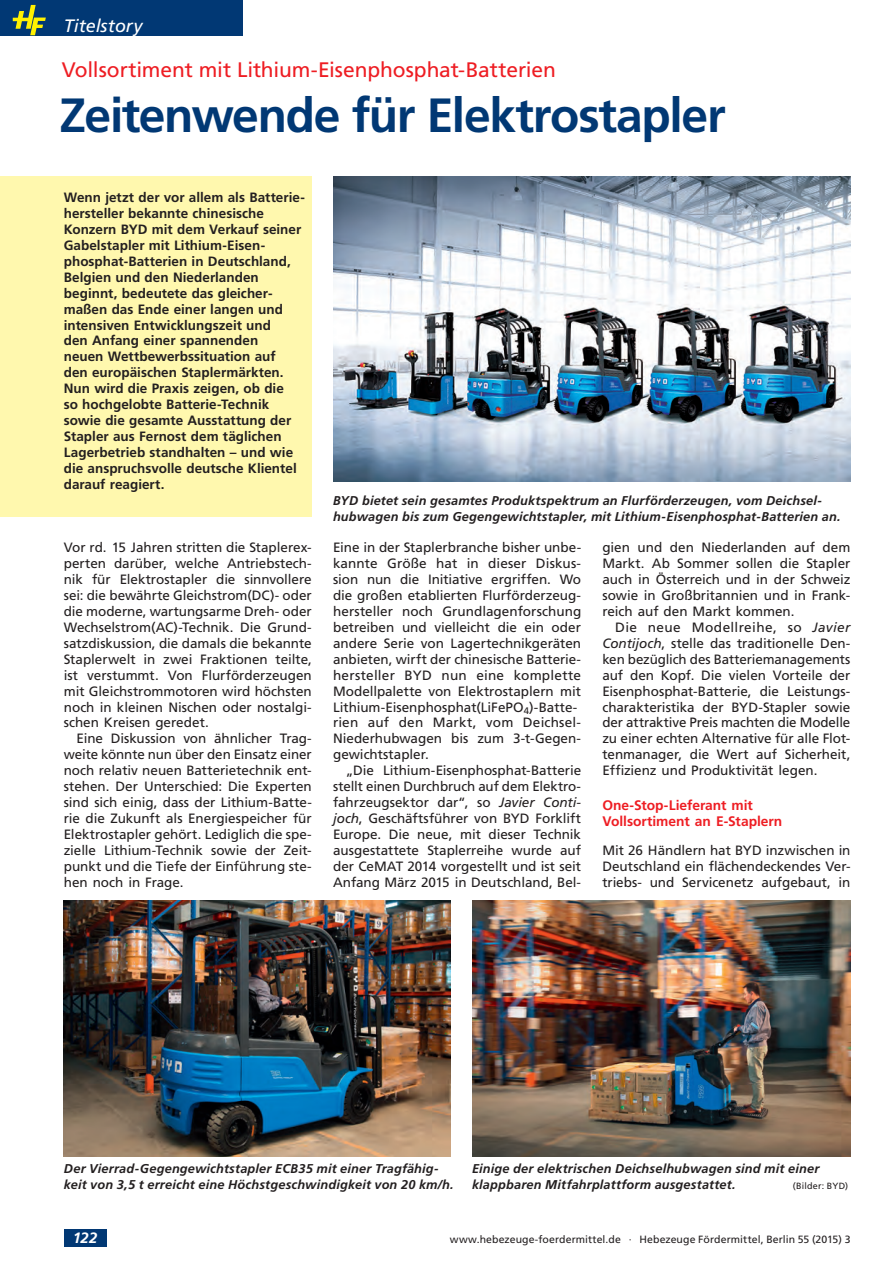
<style>
.page{position:relative;width:893px;height:1276px;background:#fff}
.page>*{position:absolute;margin:0;border:0;box-sizing:border-box;transform-origin:0 0}
.t1{font:700 48px "Frutiger LT Std";letter-spacing:-.025em;color:#013874}
.t2{font:21px "Frutiger LT Std";letter-spacing:-.005em;color:#ee1d23}
.t3{font:italic 18px "Frutiger LT Std";color:#fff}
.t4{font:italic 700 15px "Frutiger LT Std";color:#fff}
.t5{font:700 13.8px/15.9px "Frutiger LT Std";letter-spacing:-.005em;color:#ee1d23}
.t6{font:13.5px/15.9px "Frutiger LT Std";color:#231f20;text-align:justify}
.t7{font:700 13.5px/15.9px "Frutiger LT Std";color:#231f20}
.t8{font:italic 700 12.75px/15.9px "Frutiger LT Std";letter-spacing:.015em;color:#231f20}
.t9{font:10.5px "Frutiger LT Std";letter-spacing:.005em;color:#231f20}
.t10{font:9px "Frutiger LT Std";letter-spacing:.025em;color:#231f20}
.s1{font-style:italic}
</style>
<div class="page">
<div style="left:0;top:0;width:242px;height:36px;background:#013874"></div>
<svg style="left:13px;top:5px;width:33px;height:30px"></svg>
<div style="left:64px;top:1229px;width:42px;height:17px;background:#013874"></div>
<div style="left:0;top:176px;width:312px;height:341px;background:#fff8ae"></div>
<img style="left:333px;top:176px;width:517px;height:305px">
<img style="left:64px;top:901px;width:387px;height:255px">
<img style="left:472px;top:901px;width:378px;height:255px">
<h3 class="t3" style="left:64px;top:15px;width:80px">Titelstory</h3>
<h2 class="t2" style="left:62px;top:58px;width:496px">Vollsortiment mit Lithium-Eisenphosphat-Batterien</h2>
<h1 class="t1" style="left:60px;top:87px;width:668px">Zeitenwende für Elektrostapler</h1>
<p class="t7" style="left:64px;top:190px;width:243px">Wenn jetzt der vor allem als Batterie&shy;hersteller bekannte chinesische Konzern BYD mit dem Verkauf seiner Gabelstapler mit Lithium-Eisen&shy;phosphat-Batterien in Deutschland, Belgien und den Niederlanden beginnt, bedeutete das gleicher&shy;maßen das Ende einer langen und intensiven Entwicklungszeit und<br>den Anfang einer spannenden<br>neuen Wettbewerbssituation auf<br>den europäischen Staplermärkten.<br>Nun wird die Praxis zeigen, ob die<br>so hochgelobte Batterie-Technik sowie die gesamte Ausstattung der Stapler aus Fernost dem täglichen Lagerbetrieb standhalten – und wie die anspruchsvolle deutsche Klientel darauf reagiert.</p>
<p class="t6" style="left:64px;top:540px;width:250px">Vor rd. 15 Jahren stritten die Staplerex&shy;perten darüber, welche Antriebstech&shy;nik für Elektrostapler die sinnvollere sei: die bewährte Gleichstrom(DC)- oder die moderne, wartungsarme Dreh- oder Wechselstrom(AC)-Technik. Die Grund&shy;satzdiskussion, die damals die bekannte Staplerwelt in zwei Fraktionen teilte, ist verstummt. Von Flurförderzeugen mit Gleichstrommotoren wird höchsten noch in kleinen Nischen oder nostalgi&shy;schen Kreisen geredet.</p>
<p class="t6" style="left:64px;top:731px;width:250px;text-indent:13px">Eine Diskussion von ähnlicher Trag&shy;weite könnte nun über den Einsatz einer noch relativ neuen Batterietechnik ent&shy;stehen. Der Unterschied: Die Experten sind sich einig, dass der Lithium-Batte&shy;rie die Zukunft als Energiespeicher für Elektrostapler gehört. Lediglich die spe&shy;zielle Lithium-Technik sowie der Zeit&shy;punkt und die Tiefe der Einführung ste&shy;hen noch in Frage.</p>
<p class="t8" style="left:333px;top:492px;width:509px">BYD bietet sein gesamtes Produktspektrum an Flurförderzeugen, vom Deichsel&shy;hubwagen bis zum Gegengewichtstapler, mit Lithium-Eisenphosphat-Batterien an.</p>
<p class="t6" style="left:333px;top:540px;width:250px;text-align:left">Eine in der Staplerbranche bisher unbe&shy;kannte Größe hat in dieser Diskus&shy;sion nun die Initiative ergriffen. Wo die großen etablierten Flurförderzeug&shy;hersteller noch Grundlagenforschung betreiben und vielleicht die ein oder andere Serie von Lagertechnikgeräten an bieten, wirft der chinesische Batterie&shy;hersteller BYD nun eine komplette Modellpalette von Elektrostaplern mit Lithium-Eisenphosphat(LiFePO<sub>4</sub>)-Batte&shy;rien auf den Markt, vom Deichsel-Niederhub wagen bis zum 3-t-Gegen&shy;gewichtstapler.</p>
<p class="t6" style="left:333px;top:762px;width:250px;text-indent:13px">„Die Lithium-Eisenphosphat-Batterie stellt einen Durchbruch auf dem Elektro&shy;fahrzeugsektor dar“, so <span class="s1">Javier Conti&shy;joch</span>, Geschäftsführer von BYD Forklift Europe. Die neue, mit dieser Technik ausgestattete Staplerreihe wurde auf der CeMAT 2014 vorgestellt und ist seit Anfang März 2015 in Deutschland, Bel-</p>
<p class="t6" style="left:602px;top:540px;width:250px">gien und den Niederlanden auf dem Markt. Ab Sommer sollen die Stapler auch in Österreich und in der Schweiz sowie in Großbritannien und in Frank&shy;reich auf den Markt kommen.</p>
<p class="t6" style="left:602px;top:619px;width:250px;text-indent:13px">Die neue Modellreihe, so <span class="s1">Javier Contijoch</span>, stelle das traditionelle Den&shy;ken bezüglich des Batteriemanagements auf den Kopf. Die vielen Vorteile der Eisenphosphat-Batterie, die Leistungs&shy;charakteristika der BYD-Stapler sowie der attraktive Preis machten die Modelle zu einer echten Alternative für alle Flot&shy;tenmanager, die Wert auf Sicherheit, Effizienz und Produktivität legen.</p>
<p class="t5" style="left:602px;top:797px;width:181px">One-Stop-Lieferant mit<br>Vollsortiment an E-Staplern</p>
<p class="t6" style="left:602px;top:842px;width:250px">Mit 26 Händlern hat BYD inzwischen in Deutschland ein flächendeckendes Ver&shy;triebs- und Servicenetz aufgebaut, in</p>
<p class="t8" style="left:64px;top:1160px;width:391px">Der Vierrad-Gegengewichtstapler ECB35 mit einer Tragfähig&shy;keit von 3,5 t erreicht eine Höchstgeschwindigkeit von 20 km/h.</p>
<p class="t8" style="left:472px;top:1160px;width:349px">Einige der elektrischen Deichselhubwagen sind mit einer klappbaren Mitfahrplattform ausgestattet.</p>
<p class="t10" style="left:793px;top:1180px;width:57px">(Bilder: BYD)</p>
<p class="t4" style="left:73px;top:1229px;width:26px">122</p>
<p class="t9" style="left:450px;top:1232px;width:402px">www.hebezeuge-foerdermittel.de · Hebezeuge Fördermittel, Berlin 55 (2015) 3</p>
</div>
